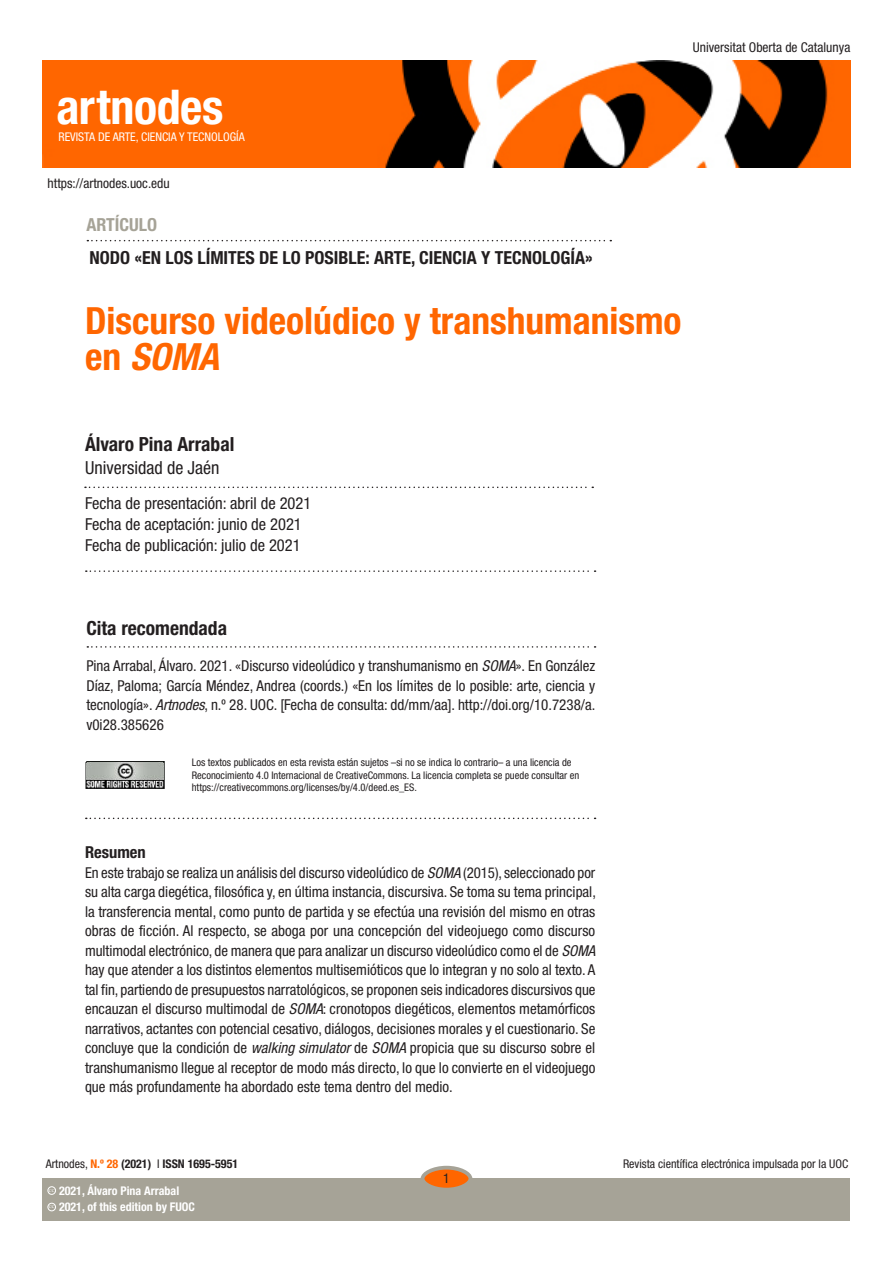
<style>
.page{position:relative;width:893px;height:1263px;background:#fff}
.page>*{position:absolute;margin:0;border:0;box-sizing:border-box;transform-origin:0 0}
.t1{font:700 condensed 48px "Helvetica Neue LT Std";letter-spacing:-.005em;color:#fff}
.t2{font:700 condensed 37.5px/36px "Helvetica Neue LT Std";color:#f60}
.author{font:700 condensed 19.5px "Helvetica Neue LT Std";color:#231f20}
.pretitol{font:700 condensed 18px "Helvetica Neue LT Std";color:#231f20}
.position{font:condensed 18px "Helvetica Neue LT Std";color:#231f20}
.class{font:700 condensed 18px "Helvetica Neue LT Std";color:#a6a397}
.dates{font:condensed 16.5px "Helvetica Neue LT Std";color:#231f20}
.abstract_paraula{font:700 condensed 16.5px "Helvetica Neue LT Std";color:#231f20}
.text1p{font:condensed 15px/19.5px "Helvetica Neue LT Std";color:#231f20;text-align:justify}
.t3{font:condensed 13.5px "Helvetica Neue LT Std";color:#231f20}
.t4{font:700 condensed 12px "Helvetica Neue LT Std";color:#fff}
.t5{font:condensed 12px "Helvetica Neue LT Std";color:#231f20}
.t6{font:700 condensed 12px "Helvetica Neue LT Std";color:#231f20}
.t7{font:condensed 12px "Helvetica Neue LT Std";color:#fff}
.textcc{font:condensed 10.5px/12.8px "Helvetica Neue LT Std";color:#231f20}
.t8{font:600 3.9px "Adobe Caslon Pro";color:#fff}
.s1{font-style:italic}
.s2{font-weight:400}
.s3{color:#f60}
</style>
<div class="page">
<img style="left:43px;top:61px;width:807px;height:106px">
<div style="left:43px;top:1178px;width:807px;height:42px;background:#a6a397"></div>
<div style="left:422px;top:1168px;width:48px;height:21px;background:#f60;border-radius:50%"></div>
<div style="left:421px;top:1166px;width:51px;height:25px;border:4px solid #a6a397;border-radius:50%"></div>
<div style="left:48px;top:1203px;width:8px;height:8px;border:1px solid #fff;border-radius:50%"></div>
<div style="left:48px;top:1186px;width:8px;height:8px;border:1px solid #fff;border-radius:50%"></div>
<svg style="left:87px;top:240px;width:524px;height:1px"></svg>
<svg style="left:85px;top:487px;width:508px;height:1px"></svg>
<svg style="left:86px;top:570px;width:510px;height:2px"></svg>
<svg style="left:87px;top:646px;width:509px;height:2px"></svg>
<svg style="left:86px;top:818px;width:510px;height:1px"></svg>
<img style="left:85px;top:761px;width:80px;height:28px">
<p class="t1" style="left:56px;top:77px;width:169px">artnodes</p>
<p class="t7" style="left:58px;top:129px;width:188px">REVISTA DE ARTE, CIENCIA Y TECNOLOGÍA</p>
<p class="t3" style="left:48px;top:176px;width:124px">https://artnodes.uoc.edu</p>
<p class="class" style="left:87px;top:214px;width:72px">ARTÍCULO</p>
<p class="pretitol" style="left:89px;top:246px;width:505px">NODO «EN LOS LÍMITES DE LO POSIBLE: ARTE, CIENCIA Y TECNOLOGÍA»</p>
<p class="t3" style="left:693px;top:40px;width:159px">Universitat Oberta de Catalunya</p>
<p class="t2" style="left:85px;top:302px;width:598px">Discurso videolúdico y transhumanismo en <span class="s1">SOMA</span></p>
<p class="author" style="left:85px;top:432px;width:151px">Álvaro Pina Arrabal</p>
<p class="position" style="left:85px;top:457px;width:136px">Universidad de Jaén</p>
<p class="dates" style="left:85px;top:494px;width:228px">Fecha de presentación: abril de 2021</p>
<p class="dates" style="left:85px;top:515px;width:218px">Fecha de aceptación: junio de 2021</p>
<p class="dates" style="left:85px;top:536px;width:217px">Fecha de publicación: julio de 2021</p>
<p class="author" style="left:86px;top:616px;width:142px">Cita recomendada</p>
<p class="text1p" style="left:86px;top:656px;width:510px">Pina Arrabal, Álvaro. 2021. «Discurso videolúdico y transhumanismo en <span class="s1">SOMA</span>». En González Díaz, Paloma; García Méndez, Andrea (coords.) «En los límites de lo posible: arte, ciencia y tecnología». <span class="s1">Artnodes</span>, n.º 28. UOC. [Fecha de consulta: dd/mm/aa]. http://doi.org/10.7238/a. v0i28.385626</p>
<p class="textcc" style="left:192px;top:756px;width:389px">Los textos publicados en esta revista están sujetos –si no se indica lo contrario– a una licencia de<br>Reconocimiento 4.0 Internacional de CreativeCommons. La licencia completa se puede consultar en https://creativecommons.org/licenses/by/4.0/deed.es_ES.</p>
<p class="abstract_paraula" style="left:85px;top:842px;width:62px">Resumen</p>
<p class="text1p" style="left:85px;top:862px;width:512px">En este trabajo se realiza un análisis del discurso videolúdico de <span class="s1">SOMA</span> (2015), seleccionado por su alta carga diegética, filosófica y, en última instancia, discursiva. Se toma su tema principal, la transferencia mental, como punto de partida y se efectúa una revisión del mismo en otras obras de ficción. Al respecto, se aboga por una concepción del videojuego como discurso multimodal electrónico, de manera que para analizar un discurso videolúdico como el de <span class="s1">SOMA </span>hay que atender a los distintos elementos multisemióticos que lo integran y no solo al texto. A tal fin, partiendo de presupuestos narratológicos, se proponen seis indicadores discursivos que encauzan el discurso multimodal de <span class="s1">SOMA</span>: cronotopos diegéticos, elementos metamórficos narrativos, actantes con potencial cesativo, diálogos, decisiones morales y el cuestionario. Se concluye que la condición de <span class="s1">walking simulator</span> de <span class="s1">SOMA</span> propicia que su discurso sobre el transhumanismo llegue al receptor de modo más directo, lo que lo convierte en el videojuego que más profundamente ha abordado este tema dentro del medio.</p>
<p class="t6" style="left:46px;top:1157px;width:194px"><span class="s2">Artnodes,</span> <span class="s3">N.º 28</span> (2021) <span class="s2">I</span> ISSN 1695-5951</p>
<p class="t8" style="left:49px;top:1205px;width:7px">CC</p>
<p class="t4" style="left:59px;top:1200px;width:138px">2021, of this edition by FUOC</p>
<p class="t4" style="left:59px;top:1183px;width:122px">2021, Álvaro Pina Arrabal</p>
<p class="t8" style="left:49px;top:1188px;width:7px">CC</p>
<p class="t3" style="left:443px;top:1171px;width:8px">1</p>
<p class="t5" style="left:623px;top:1157px;width:227px">Revista científica electrónica impulsada por la UOC</p>
</div>
